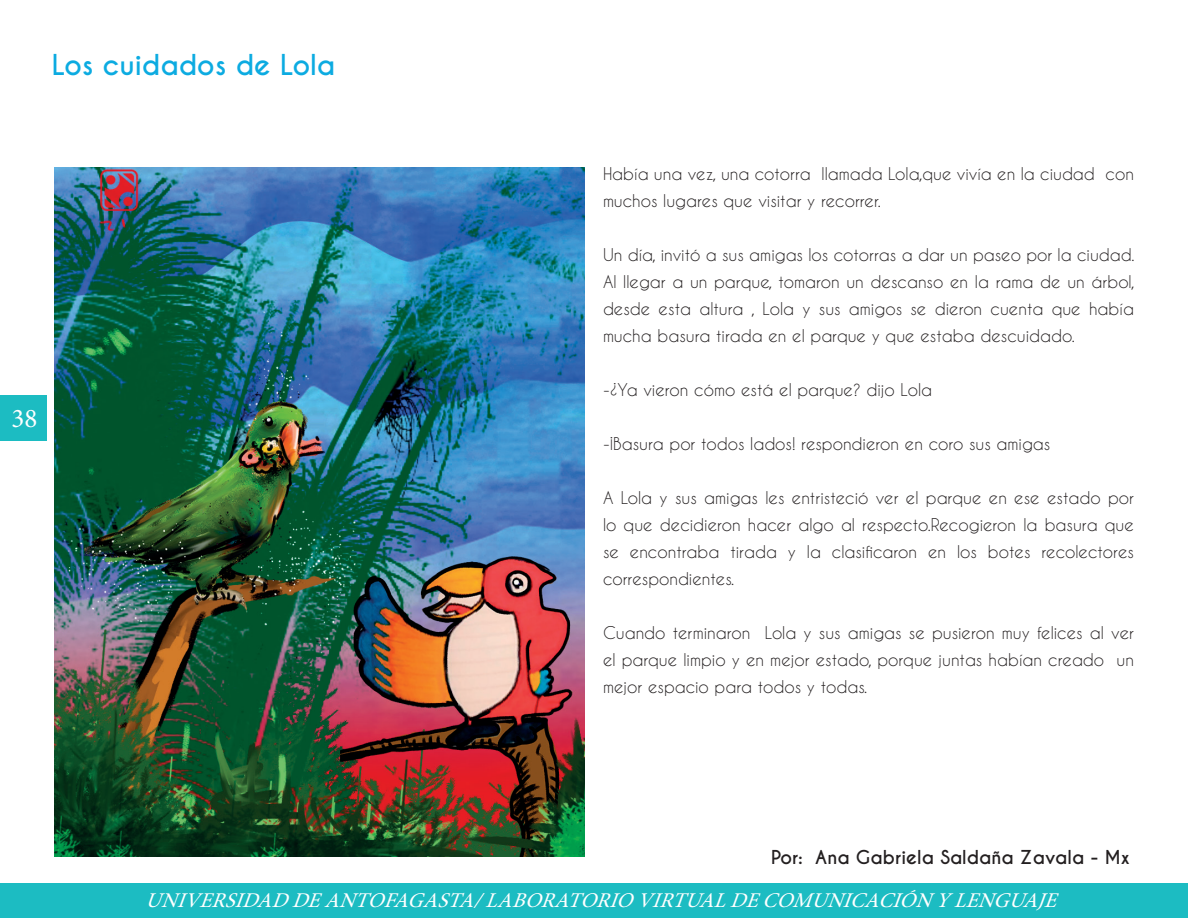
<style>
.page{position:relative;width:1188px;height:918px;background:#fff}
.page>*{position:absolute;margin:0;border:0;box-sizing:border-box;transform-origin:0 0}
.t1{font:700 27px "Caviar Dreams";color:#0cabe1}
.t2{font:27px "Minion Pro";color:#fff}
.t3{font:italic 21px "Minion Pro";color:#fff}
.t4{font:700 18px "Caviar Dreams";color:#231f20}
.t5{font:16.5px/27px "Caviar Dreams";color:#231f20;text-align:justify}
</style>
<div class="page">
<div style="left:0;top:395px;width:46px;height:46px;background:#1cbcc2"></div>
<div style="left:0;top:884px;width:1188px;height:34px;background:#1cbcc2"></div>
<img style="left:54px;top:167px;width:531px;height:689px">
<h1 class="t1" style="left:52px;top:49px;width:285px">Los cuidados de Lola</h1>
<h1 class="t2" style="left:11px;top:400px;width:27px">38</h1>
<p class="t5" style="left:603px;top:160px;width:533px">Había una vez, una cotorra llamada Lola,que vivía en la ciudad con muchos lugares que visitar y recorrer.</p>
<p class="t5" style="left:603px;top:241px;width:533px">Un día, invitó a sus amigas los cotorras a dar un paseo por la ciudad.<br>Al llegar a un parque, tomaron un descanso en la rama de un árbol, desde esta altura , Lola y sus amigos se dieron cuenta que había mucha basura tirada en el parque y que estaba descuidado.</p>
<p class="t5" style="left:603px;top:376px;width:331px">-¿Ya vieron cómo está el parque? dijo Lola</p>
<p class="t5" style="left:603px;top:430px;width:449px">-¡Basura por todos lados! respondieron en coro sus amigas</p>
<p class="t5" style="left:603px;top:484px;width:533px">A Lola y sus amigas les entristeció ver el parque en ese estado por lo que decidieron hacer algo al respecto.Recogieron la basura que se encontraba tirada y la clasificaron en los botes recolectores correspondientes.</p>
<p class="t5" style="left:603px;top:619px;width:533px">Cuando terminaron Lola y sus amigas se pusieron muy felices al ver el parque limpio y en mejor estado, porque juntas habían creado un mejor espacio para todos y todas.</p>
<p class="t4" style="left:771px;top:846px;width:360px">Por: Ana Gabriela Saldaña Zavala - Mx</p>
<p class="t3" style="left:145px;top:886px;width:922px">UNIVERSIDADDEANTOFAGASTA/LABORATORIOVIRTUALDECOMUNICACIÓNYLENGUAJE</p>
</div>
